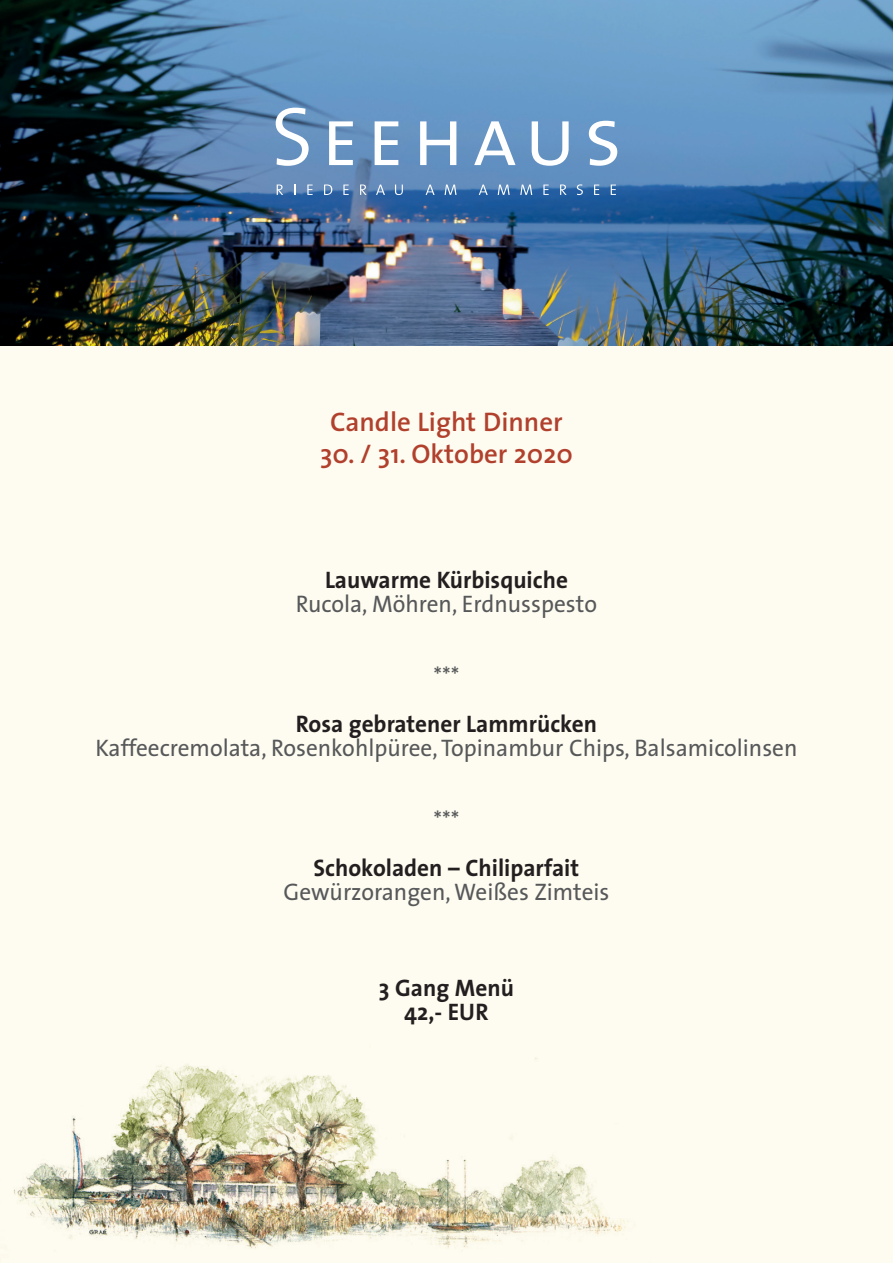
<style>
.page{position:relative;width:893px;height:1263px;background:#fefcf0}
.page>*{position:absolute;margin:0;border:0;box-sizing:border-box;transform-origin:0 0}
.t1{font:600 27px "The Sans";color:#b1402d}
.t2{font:24px "The Sans";color:#57585a}
.t3{font:700 24px/24px "The Sans";color:#231f20;text-align:center}
</style>
<div class="page">
<img style="left:0;top:0;width:893px;height:345px">
<svg style="left:277px;top:184px;width:6px;height:11px"></svg>
<svg style="left:307px;top:185px;width:6px;height:10px"></svg>
<svg style="left:324px;top:184px;width:8px;height:11px"></svg>
<svg style="left:343px;top:185px;width:6px;height:10px"></svg>
<svg style="left:360px;top:184px;width:7px;height:11px"></svg>
<svg style="left:376px;top:185px;width:9px;height:10px"></svg>
<svg style="left:395px;top:185px;width:8px;height:10px"></svg>
<svg style="left:426px;top:185px;width:9px;height:10px"></svg>
<svg style="left:445px;top:185px;width:12px;height:10px"></svg>
<svg style="left:479px;top:185px;width:9px;height:10px"></svg>
<svg style="left:498px;top:185px;width:12px;height:10px"></svg>
<svg style="left:520px;top:185px;width:12px;height:10px"></svg>
<svg style="left:543px;top:185px;width:6px;height:10px"></svg>
<svg style="left:560px;top:184px;width:7px;height:11px"></svg>
<svg style="left:577px;top:184px;width:6px;height:11px"></svg>
<svg style="left:594px;top:185px;width:5px;height:10px"></svg>
<svg style="left:611px;top:185px;width:5px;height:10px"></svg>
<svg style="left:276px;top:108px;width:33px;height:58px"></svg>
<svg style="left:329px;top:121px;width:24px;height:44px"></svg>
<svg style="left:375px;top:121px;width:23px;height:44px"></svg>
<svg style="left:420px;top:121px;width:36px;height:44px"></svg>
<svg style="left:474px;top:121px;width:41px;height:44px"></svg>
<svg style="left:532px;top:121px;width:37px;height:45px"></svg>
<svg style="left:589px;top:121px;width:28px;height:45px"></svg>
<img style="left:14px;top:1058px;width:615px;height:191px">
<p class="t1" style="left:330px;top:399px;width:234px">Candle Light Dinner</p>
<p class="t1" style="left:320px;top:431px;width:254px">30. / 31. Oktober 2020</p>
<p class="t3" style="left:325px;top:567px;width:244px">Lauwarme Kürbisquiche</p>
<p class="t2" style="left:296px;top:584px;width:303px">Rucola, Möhren, Erdnusspesto</p>
<p class="t2" style="left:433px;top:656px;width:28px">***</p>
<p class="t3" style="left:296px;top:711px;width:303px">Rosa gebratener Lammrücken</p>
<p class="t2" style="left:96px;top:728px;width:703px">Kaffeecremolata, Rosenkohlpüree, Topinambur Chips, Balsamicolinsen</p>
<p class="t2" style="left:433px;top:800px;width:28px">***</p>
<p class="t3" style="left:314px;top:855px;width:267px">Schokoladen – Chiliparfait</p>
<p class="t2" style="left:283px;top:872px;width:327px">Gewürzorangen, Weißes Zimteis</p>
<p class="t3" style="left:379px;top:975px;width:136px">3 Gang Menü<br>42,- EUR</p>
</div>
